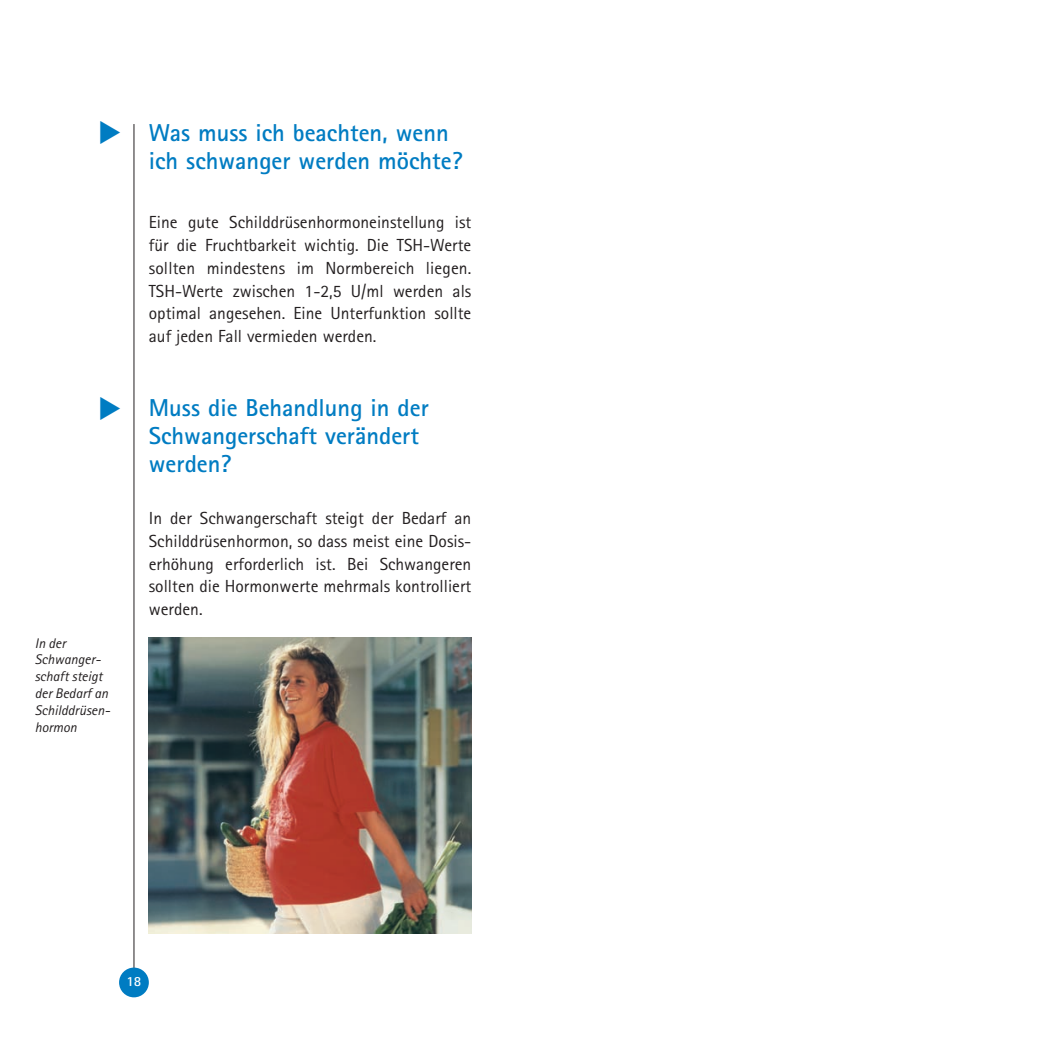
<style>
.page{position:relative;width:1042px;height:1042px;background:#fff}
.page>*{position:absolute;margin:0;border:0;box-sizing:border-box;transform-origin:0 0}
.t1{font:700 24.5px/28px "Rotis Sans Serif";color:#007cc2}
.t2{font:17.5px/22.8px "Rotis Sans Serif";color:#231f20;text-align:justify}
.t3{font:italic 14px/16.8px "Rotis Sans Serif";color:#231f20}
.t4{font:700 14px "Rotis Sans Serif";color:#fff}
</style>
<div class="page">
<hr style="left:133px;top:124px;width:1px;height:857px;background:#231f20">
<div style="left:119px;top:967px;width:30px;height:30px;background:#007cc2;border-radius:50%"></div>
<img style="left:149px;top:638px;width:322px;height:296px">
<p class="t3" style="left:35px;top:636px;width:77px">In der<br>Schwanger - schaft steigt der Bedarf an<br>Schilddrüsen - hormon</p>
<h1 class="t1" style="left:149px;top:121px;width:315px">Was muss ich beachten, wenn ich schwanger werden möchte?</h1>
<p class="t2" style="left:149px;top:213px;width:324px">Eine gute Schilddrüsenhormoneinstellung ist für die Fruchtbarkeit wichtig. Die TSH-Werte sollten mindestens im Normbereich liegen.<br>TSH-Werte zwischen 1-2,5 U/ml werden als optimal angesehen. Eine Unterfunktion sollte auf jeden Fall vermieden werden.</p>
<h1 class="t1" style="left:149px;top:396px;width:282px">Muss die Behandlung in der<br>Schwangerschaft verändert werden?</h1>
<p class="t2" style="left:149px;top:508px;width:324px">In der Schwangerschaft steigt der Bedarf an Schilddrüsenhormon, so dass meist eine Dosis - erhöhung erforderlich ist. Bei Schwangeren sollten die Hormonwerte mehrmals kontrolliert werden.</p>
<p class="t4" style="left:126px;top:976px;width:17px">18</p>
</div>
